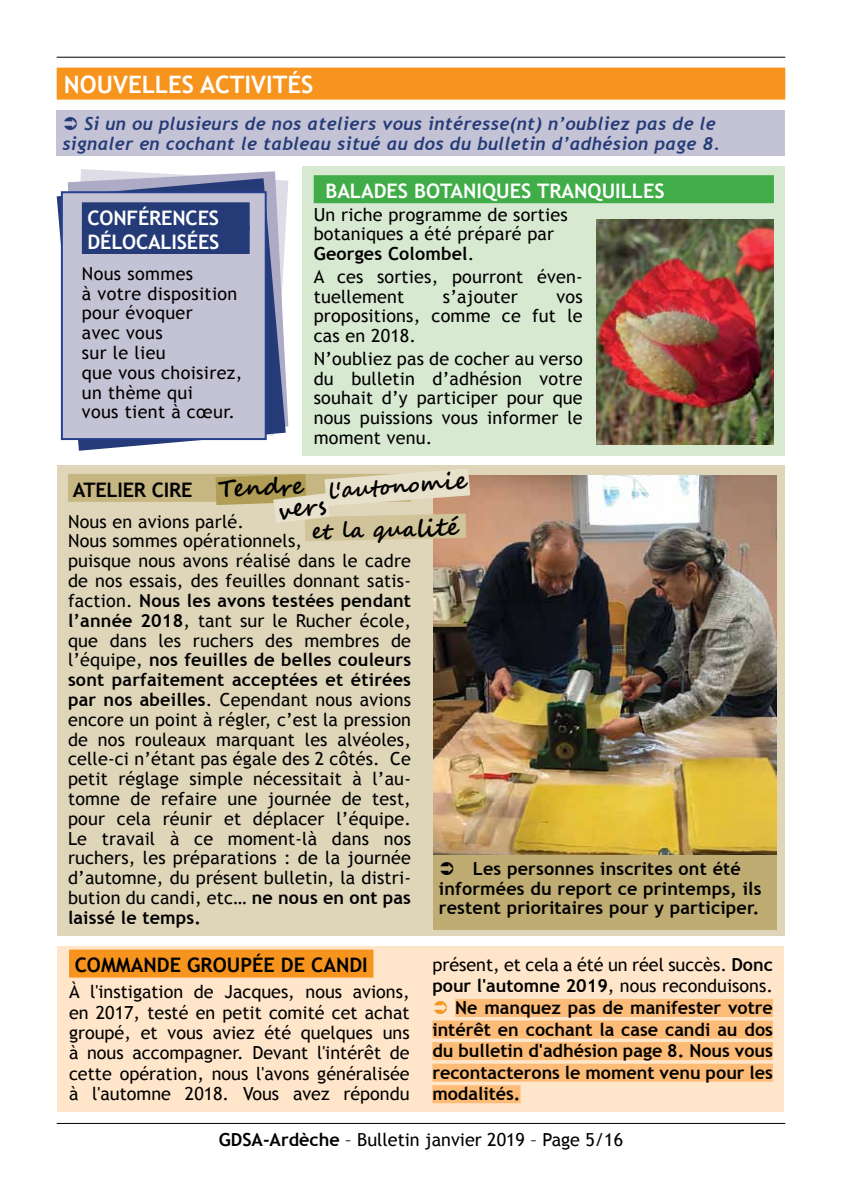
<style>
.page{position:relative;width:842px;height:1191px;background:#fff}
.page>*{position:absolute;margin:0;border:0;box-sizing:border-box;transform-origin:0 0}
.t1{font:700 24px "Trebuchet MS";color:#fff}
.t2{font:700 24px "Segoe Script";color:#000}
.t3{font:700 22px "Segoe Script";color:#000}
.t4{font:700 20px/23.6px "Trebuchet MS";letter-spacing:-.005em;color:#fff}
.t5{font:700 20px "Trebuchet MS";color:#000}
.t6{font:18px/19.8px "Trebuchet MS";letter-spacing:.01em;color:#000}
.t7{font:700 18px/19.8px "Trebuchet MS";color:#000}
.t8{font:italic 700 18px/20px "Trebuchet";letter-spacing:.02em;color:#253b78;text-align:right}
.s1{font-weight:700}
.s2{font-size:24px}
</style>
<div class="page">
<hr style="left:57px;top:57px;width:728px;height:1px;background:#000">
<hr style="left:57px;top:1123px;width:728px;height:1px;background:#000">
<div style="left:57px;top:111px;width:728px;height:45px;background:#c4c3d5"></div>
<div style="left:58px;top:946px;width:726px;height:165px;background:#ffe6ca"></div>
<div style="left:69px;top:949px;width:304px;height:28px;background:#f7941e"></div>
<div style="left:455px;top:999px;width:318px;height:18px;background:#fcbb76"></div>
<div style="left:432px;top:1020px;width:341px;height:18px;background:#fcbb76"></div>
<div style="left:432px;top:1042px;width:341px;height:18px;background:#fcbb76"></div>
<div style="left:432px;top:1063px;width:341px;height:18px;background:#fcbb76"></div>
<div style="left:432px;top:1085px;width:88px;height:18px;background:#fcbb76"></div>
<div style="left:57px;top:68px;width:728px;height:32px;background:#f7941e"></div>
<svg style="left:80px;top:171px;width:208px;height:256px"></svg>
<svg style="left:57px;top:178px;width:229px;height:273px"></svg>
<svg style="left:60px;top:190px;width:208px;height:251px;background:#a6aac4"></svg>
<div style="left:302px;top:166px;width:483px;height:289px;background:#d8e9d2"></div>
<div style="left:314px;top:175px;width:460px;height:28px;background:#41ad49"></div>
<img style="left:596px;top:219px;width:177px;height:226px">
<div style="left:409px;top:465px;width:376px;height:470px;background:#dfd5b9"></div>
<div style="left:57px;top:465px;width:365px;height:470px;background:#dfd5b9"></div>
<div style="left:68px;top:474px;width:343px;height:28px;background:#c6b682"></div>
<img style="left:433px;top:475px;width:343px;height:380px">
<div style="left:433px;top:855px;width:344px;height:75px;background:#beac72"></div>
<svg style="left:215px;top:469px;width:255px;height:72px"></svg>
<h1 class="t1" style="left:64px;top:70px;width:251px">NOUVELLES ACTIVITÉS</h1>
<p class="t8" style="left:62px;top:114px;width:659px">Si un ou plusieurs de nos ateliers vous intéresse(nt) n’oubliez pas de le signaler en cochant le tableau situé au dos du bulletin d’adhésion page 8.</p>
<p class="t4" style="left:88px;top:206px;width:63px">Con férences délocalisées</p>
<p class="t6" style="left:82px;top:264px;width:162px">Nous sommes<br>à votre disposition pour évoquer<br>avec vous<br>sur le lieu<br>que vous choisirez, un thème qui<br>vous tient à cœur.</p>
<p class="t4" style="left:325px;top:179px;width:13px">balades</p>
<p class="t4" style="left:414px;top:179px;width:12px">botani</p>
<p class="t4" style="left:482px;top:179px;width:27px">ques</p>
<p class="t4" style="left:537px;top:179px;width:14px">tran</p>
<p class="t4" style="left:588px;top:179px;width:26px">quilles</p>
<p class="t6" style="left:314px;top:204px;width:255px">Un riche programme de sorties botaniques a été préparé par<br><span class="s1">Georges Colombel</span>.</p>
<p class="t6" style="left:314px;top:267px;width:270px">A ces sorties, pourront éven&shy;tuellement</p>
<p class="t6" style="left:443px;top:286px;width:76px">s’ajouter</p>
<p class="t6" style="left:314px;top:286px;width:270px;text-align:justify;text-indent:243px">vos propositions, comme ce fut le cas en 2018.</p>
<p class="t6" style="left:314px;top:349px;width:270px;text-align:justify">N’oubliez pas de cocher au verso du bulletin d’adhésion votre souhait d’y participer pour que nous puissions vous informer le moment venu.</p>
<p class="t3" style="left:327px;top:473px;width:141px;rotate:-4deg">l'autono<span class="s2">mie</span></p>
<h1 class="t2" style="left:217px;top:469px;width:87px;rotate:-2deg">Tendre</h1>
<h1 class="t2" style="left:275px;top:491px;width:51px;rotate:-7deg">vers</h1>
<p class="t5" style="left:73px;top:477px;width:101px">ATELIER Cire</p>
<p class="t6" style="left:68px;top:511px;width:345px">Nous en avions parlé.<br>Nous sommes opérationnels,<br>puisque nous avons réalisé dans le cadre de nos essais, des feuilles donnant satis&shy;faction. <span class="s1">Nous les avons testées pendant l’année 2018</span>, tant sur le Rucher école, que dans les ruchers des membres de l’équipe, <span class="s1">nos feuilles de belles couleurs sont parfaitement acceptées et étirées par nos abeilles</span>. Cependant nous avions encore un point à régler, c’est la pression de nos rouleaux marquant les alvéoles, celle-ci n’étant pas égale des 2 côtés. Ce petit réglage simple nécessitait à l’au&shy;tomne de refaire une journée de test, pour cela réunir et déplacer l’équipe.<br>Le travail à ce moment-là dans nos ruchers, les préparations : de la journée d’automne, du présent bulletin, la distri&shy;bution du candi, etc… <span class="s1">ne nous en ont pas laissé le temps.</span></p>
<p class="t3" style="left:311px;top:513px;width:149px;rotate:-1deg">et la qua<span class="s2">lité</span></p>
<p class="t7" style="left:439px;top:858px;width:324px;text-indent:34px">Les personnes inscrites ont été informées du report ce printemps, ils restent prioritaires pour y participer.</p>
<p class="t5" style="left:75px;top:952px;width:295px">COMMANDE GROUPÉE de CANDI</p>
<p class="t6" style="left:69px;top:982px;width:342px;line-height:20.4px;text-align:justify">à l'instigation de Jacques, nous avions, en 2017, testé en petit comité cet achat groupé, et vous aviez été quelques uns à nous accompagner. Devant l'intérêt de cette opération, nous l'avons généralisée à l'automne 2018. Vous avez répondu</p>
<p class="t6" style="left:432px;top:954px;width:342px">présent, et cela a été un réel succès. <span class="s1">Donc</span></p>
<p class="t6" style="left:432px;top:976px;width:342px"><span class="s1">pour l'automne 2019</span>, nous reconduisons.</p>
<p class="t7" style="left:455px;top:997px;width:319px">Ne manquez pas de manifester votre</p>
<p class="t7" style="left:432px;top:1019px;width:342px">intérêt en cochant la case candi au dos</p>
<p class="t7" style="left:432px;top:1040px;width:342px">du bulletin d'adhésion page 8. Nous vous</p>
<p class="t7" style="left:432px;top:1062px;width:342px">recontacterons le moment venu pour les</p>
<p class="t7" style="left:432px;top:1084px;width:90px">modalités.</p>
<p class="t6" style="left:219px;top:1129px;width:406px"><span class="s1">GDSA-Ardèche</span> – Bulletin janvier 2019 – Page 5/16</p>
</div>
